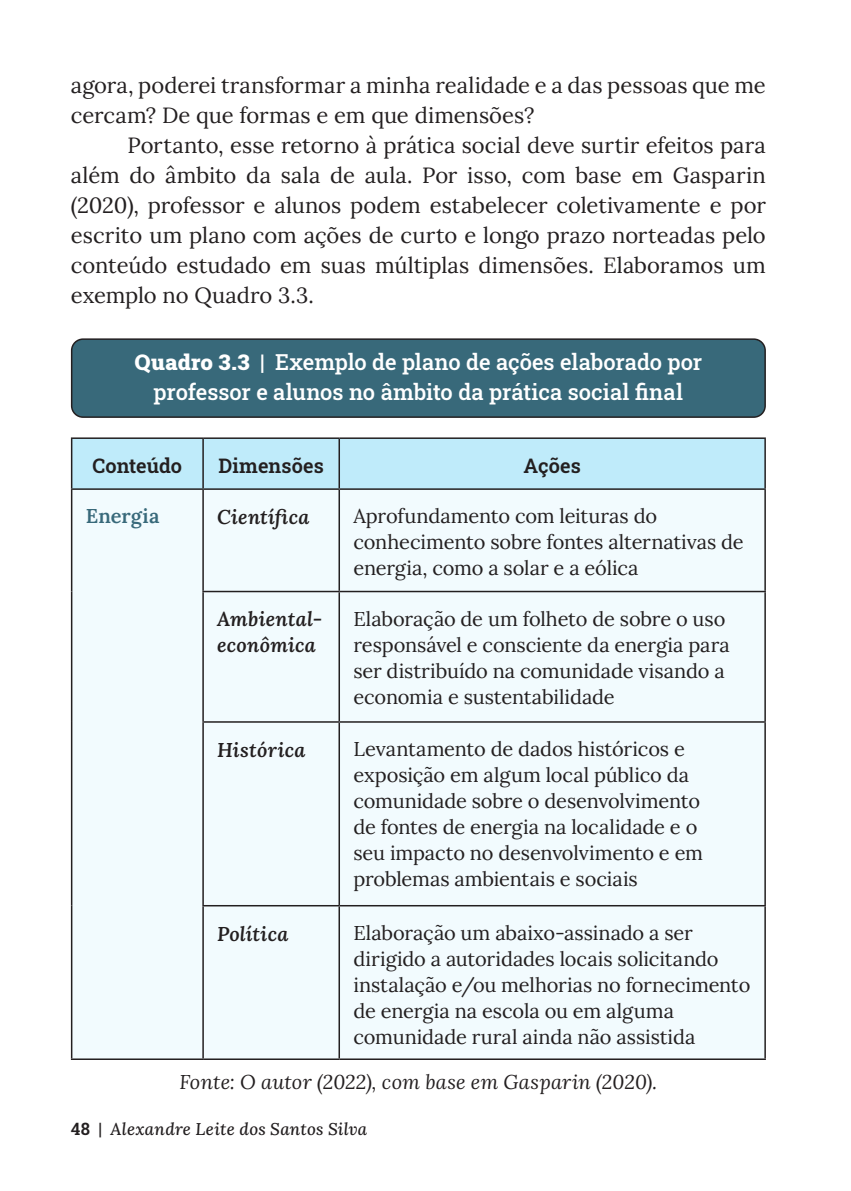
<style>
.page{position:relative;width:851px;height:1191px;background:#fff}
.page>*{position:absolute;margin:0;border:0;box-sizing:border-box;transform-origin:0 0}
.t1{font:22px/30px "Lora";letter-spacing:.005em;color:#231f20}
.Citacoes{font:500 22px "Roboto Slab";letter-spacing:-.005em;color:#fff}
.Citacoes-2{font:20px/26px "Lora";letter-spacing:-.01em;color:#231f20}
.Citacoes-3{font:italic 600 20px/26px "Lora";letter-spacing:.015em;color:#231f20}
.Citacoes-4{font:italic 20px "Lora";letter-spacing:.01em;color:#231f20}
.t2{font:600 20px "Roboto Slab";letter-spacing:.005em;color:#231f20}
.Citacoes-5{font:600 20px "Lora";color:#38697a}
.t3{font:italic 500 17px "Lora";letter-spacing:.01em;color:#231f20}
.s1{font-weight:900}
.s2{font-family:"Roboto Slab";font-weight:600;font-style:normal}
</style>
<div class="page">
<div style="left:72px;top:339px;width:693px;height:78px;background:#38697a;border-radius:11px"></div>
<div style="left:71px;top:338px;width:694px;height:80px;border:2px solid #231f20;border-radius:11px"></div>
<div style="left:72px;top:439px;width:692px;height:49px;background:#bfebfa"></div>
<div style="left:72px;top:490px;width:692px;height:568px;background:#f2fbfe"></div>
<hr style="left:71px;top:437px;width:132px;height:2px;background:#231f20">
<hr style="left:71px;top:439px;width:1px;height:49px;background:#231f20">
<hr style="left:203px;top:437px;width:136px;height:2px;background:#231f20">
<hr style="left:202px;top:439px;width:2px;height:49px;background:#231f20">
<hr style="left:339px;top:437px;width:426px;height:2px;background:#231f20">
<hr style="left:338px;top:439px;width:2px;height:49px;background:#231f20">
<hr style="left:764px;top:439px;width:1px;height:49px;background:#231f20">
<hr style="left:71px;top:488px;width:132px;height:2px;background:#231f20">
<hr style="left:71px;top:490px;width:1px;height:101px;background:#231f20">
<hr style="left:203px;top:488px;width:136px;height:2px;background:#231f20">
<hr style="left:202px;top:490px;width:2px;height:101px;background:#231f20">
<hr style="left:339px;top:488px;width:426px;height:2px;background:#231f20">
<hr style="left:338px;top:490px;width:2px;height:101px;background:#231f20">
<hr style="left:764px;top:490px;width:1px;height:101px;background:#231f20">
<hr style="left:71px;top:591px;width:1px;height:131px;background:#231f20">
<hr style="left:202px;top:591px;width:137px;height:1px;background:#231f20">
<hr style="left:202px;top:592px;width:2px;height:129px;background:#231f20">
<hr style="left:339px;top:591px;width:426px;height:1px;background:#231f20">
<hr style="left:338px;top:592px;width:2px;height:129px;background:#231f20">
<hr style="left:764px;top:592px;width:1px;height:129px;background:#231f20">
<hr style="left:71px;top:722px;width:1px;height:183px;background:#231f20">
<hr style="left:202px;top:721px;width:137px;height:1px;background:#231f20">
<hr style="left:202px;top:722px;width:2px;height:183px;background:#231f20">
<hr style="left:339px;top:721px;width:426px;height:1px;background:#231f20">
<hr style="left:338px;top:722px;width:2px;height:183px;background:#231f20">
<hr style="left:764px;top:722px;width:1px;height:183px;background:#231f20">
<hr style="left:71px;top:905px;width:1px;height:153px;background:#231f20">
<hr style="left:202px;top:905px;width:137px;height:1px;background:#231f20">
<hr style="left:202px;top:906px;width:2px;height:152px;background:#231f20">
<hr style="left:339px;top:905px;width:426px;height:1px;background:#231f20">
<hr style="left:338px;top:906px;width:2px;height:152px;background:#231f20">
<hr style="left:764px;top:906px;width:1px;height:152px;background:#231f20">
<hr style="left:71px;top:1058px;width:132px;height:2px;background:#231f20">
<hr style="left:203px;top:1058px;width:136px;height:2px;background:#231f20">
<hr style="left:339px;top:1058px;width:426px;height:2px;background:#231f20">
<p class="t1" style="left:71px;top:69px;width:696px">agora, poderei transformar a minha realidade e a das pessoas que me cercam? De que formas e em que dimensões?</p>
<p class="t1" style="left:71px;top:129px;width:696px;text-align:justify;text-indent:57px">Portanto, esse retorno à prática social deve surtir efeitos para além do âmbito da sala de aula. Por isso, com base em Gasparin (2020), professor e alunos podem estabelecer coletivamente e por escrito um plano com ações de curto e longo prazo norteadas pelo conteúdo estudado em suas múltiplas dimensões. Elaboramos um exemplo no Quadro 3.3.</p>
<p class="Citacoes" style="left:135px;top:347px;width:569px"><span class="s1">Quadro 3.3 |</span> Exemplo de plano de ações elaborado por</p>
<p class="Citacoes" style="left:154px;top:377px;width:531px">professor e alunos no âmbito da prática social final</p>
<p class="t2" style="left:93px;top:452px;width:91px">Conteúdo</p>
<p class="t2" style="left:218px;top:452px;width:107px">Dimensões</p>
<p class="t2" style="left:523px;top:452px;width:59px">Ações</p>
<p class="Citacoes-5" style="left:86px;top:501px;width:75px">Energia</p>
<p class="Citacoes-3" style="left:217px;top:503px;width:94px">Científica</p>
<p class="Citacoes-2" style="left:353px;top:502px;width:392px">Aprofundamento com leituras do conhecimento sobre fontes alternativas de energia, como a solar e a eólica</p>
<p class="Citacoes-3" style="left:217px;top:606px;width:106px">Ambiental&shy;econômica</p>
<p class="Citacoes-2" style="left:353px;top:604px;width:378px">Elaboração de um folheto de sobre o uso responsável e consciente da energia para ser distribuído na comunidade visando a economia e sustentabilidade</p>
<p class="Citacoes-3" style="left:217px;top:736px;width:90px">Histórica</p>
<p class="Citacoes-2" style="left:353px;top:735px;width:351px">Levantamento de dados históricos e exposição em algum local público da comunidade sobre o desenvolvimento de fontes de energia na localidade e o seu impacto no desenvolvimento e em problemas ambientais e sociais</p>
<p class="Citacoes-3" style="left:217px;top:920px;width:73px">Política</p>
<p class="Citacoes-2" style="left:353px;top:918px;width:398px">Elaboração um abaixo-assinado a ser dirigido a autoridades locais solicitando instalação e/ou melhorias no fornecimento de energia na escola ou em alguma comunidade rural ainda não assistida</p>
<p class="Citacoes-4" style="left:179px;top:1068px;width:479px">Fonte: O autor (2022), com base em Gasparin (2020).</p>
<p class="t3" style="left:71px;top:1116px;width:298px"><span class="s2">48 |</span> Alexandre Leite dos Santos Silva</p>
</div>
